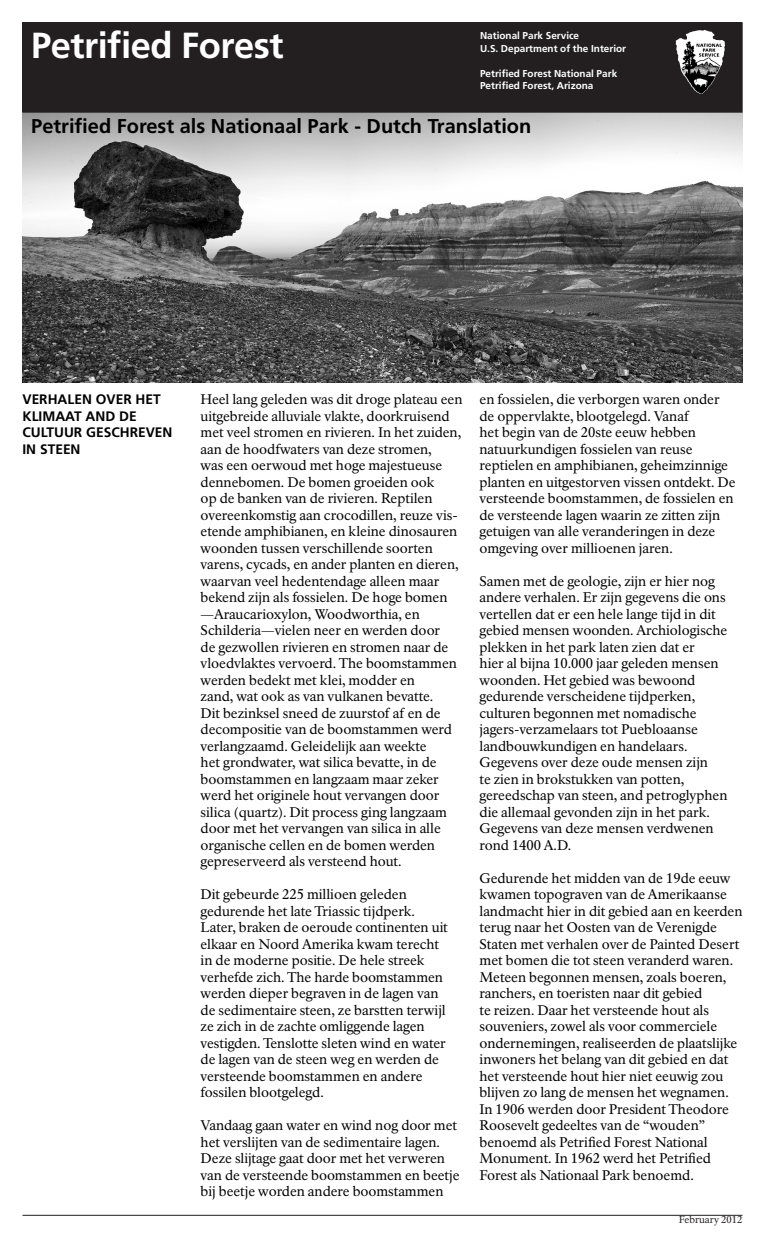
<style>
.page{position:relative;width:765px;height:1260px;background:#fff}
.page>*{position:absolute;margin:0;border:0;box-sizing:border-box;transform-origin:0 0}
.Blk__band-brief_site{font:700 36.25px "Frutiger";letter-spacing:-.015em;color:#fff}
.t1{font:700 20px "Frutiger";color:#000}
.t2{font:13.75px/16.5px "NPS Rawlinson OT";color:#000}
.t3{font:700 13.75px/16.5px "Frutiger";color:#000}
.Blk__band-DOI_NPS_fu{font:700 10px "Frutiger";color:#fff}
.t4{font:10px "NPS Rawlinson OT";color:#231f20}
</style>
<div class="page">
<img style="left:22px;top:112px;width:720px;height:270px">
<div style="left:23px;top:23px;width:719px;height:89px;background:#231f20"></div>
<div style="left:22px;top:22px;width:720px;height:90px;border:1px solid #231f20"></div>
<img style="left:676px;top:30px;width:34px;height:64px">
<hr style="left:22px;top:1215px;width:720px;height:1px;background:#231f20">
<p class="Blk__band-brief_site" style="left:31px;top:25px;width:254px">Petrified Forest</p>
<p class="Blk__band-DOI_NPS_fu" style="left:480px;top:30px;width:101px">National Park Service</p>
<p class="Blk__band-DOI_NPS_fu" style="left:480px;top:42px;width:148px">U.S. Department of the Interior</p>
<p class="Blk__band-DOI_NPS_fu" style="left:480px;top:67px;width:139px">Petrified Forest National Park</p>
<p class="Blk__band-DOI_NPS_fu" style="left:480px;top:80px;width:115px">Petrified Forest, Arizona</p>
<p class="t1" style="left:31px;top:114px;width:502px">Petrified Forest als Nationaal Park - Dutch Translation</p>
<p class="t3" style="left:22px;top:391px;width:151px">VERHALEN OVER HET<br>KLIMAAT AND DE<br>CULTUUR GESCHREVEN<br>IN STEEN</p>
<p class="t2" style="left:201px;top:391px;width:263px">Heel lang geleden was dit droge plateau een uitgebreide alluviale vlakte, doorkruisend met veel stromen en rivieren. In het zuiden, aan de hoodfwaters van deze stromen,<br>was een oerwoud met hoge majestueuse dennebomen. De bomen groeiden ook<br>op de banken van de rivieren. Reptilen overeenkomstig aan crocodillen, reuze vis&shy;etende amphibianen, en kleine dinosauren woonden tussen verschillende soorten varens, cycads, en ander planten en dieren, waarvan veel hedentendage alleen maar bekend zijn als fossielen. De hoge bomen —Araucarioxylon, Woodworthia, en Schilderia—vielen neer en werden door<br>de gezwollen rivieren en stromen naar de vloedvlaktes vervoerd. The boomstammen werden bedekt met klei, modder en<br>zand, wat ook as van vulkanen bevatte.<br>Dit bezinksel sneed de zuurstof af en de decompositie van de boomstammen werd verlangzaamd. Geleidelijk aan weekte<br>het grondwater, wat silica bevatte, in de boomstammen en langzaam maar zeker werd het originele hout vervangen door silica (quartz). Dit process ging langzaam door met het vervangen van silica in alle organische cellen en de bomen werden gepreserveerd als versteend hout.</p>
<p class="t2" style="left:201px;top:886px;width:249px">Dit gebeurde 225 millioen geleden gedurende het late Triassic tijdperk.<br>Later, braken de oeroude continenten uit elkaar en Noord Amerika kwam terecht in de moderne positie. De hele streek verhefde zich. The harde boomstammen werden dieper begraven in de lagen van de sedimentaire steen, ze barstten terwijl ze zich in de zachte omliggende lagen vestigden. Tenslotte sleten wind en water de lagen van de steen weg en werden de versteende boomstammen en andere fossilen blootgelegd.</p>
<p class="t2" style="left:201px;top:1117px;width:260px">Vandaag gaan water en wind nog door met het verslijten van de sedimentaire lagen.<br>Deze slijtage gaat door met het verweren van de versteende boomstammen en beetje bij beetje worden andere boomstammen</p>
<p class="t2" style="left:480px;top:391px;width:258px">en fossielen, die verborgen waren onder de oppervlakte, blootgelegd. Vanaf<br>het begin van de 20ste eeuw hebben natuurkundigen fossielen van reuse reptielen en amphibianen, geheimzinnige planten en uitgestorven vissen ontdekt. De versteende boomstammen, de fossielen en de versteende lagen waarin ze zitten zijn getuigen van alle veranderingen in deze omgeving over millioenen jaren.</p>
<p class="t2" style="left:480px;top:573px;width:249px">Samen met de geologie, zijn er hier nog andere verhalen. Er zijn gegevens die ons vertellen dat er een hele lange tijd in dit gebied mensen woonden. Archiologische plekken in het park laten zien dat er<br>hier al bijna 10.000 jaar geleden mensen woonden. Het gebied was bewoond gedurende verscheidene tijdperken, culturen begonnen met nomadische jagers-verzamelaars tot Puebloaanse landbouwkundigen en handelaars.<br>Gegevens over deze oude mensen zijn<br>te zien in brokstukken van potten, gereedschap van steen, and petroglyphen die allemaal gevonden zijn in het park.<br>Gegevens van deze mensen verdwenen rond 1400 A.D.</p>
<p class="t2" style="left:480px;top:870px;width:253px">Gedurende het midden van de 19de eeuw kwamen topograven van de Amerikaanse</p>
<p class="t2" style="left:480px;top:903px;width:264px">landmacht hier in dit gebied aan en keerden terug naar het Oosten van de Verenigde Staten met verhalen over de Painted Desert met bomen die tot steen veranderd waren.<br>Meteen begonnen mensen, zoals boeren, ranchers, en toeristen naar dit gebied<br>te reizen. Daar het versteende hout als souveniers, zowel als voor commerciele ondernemingen, realiseerden de plaatslijke inwoners het belang van dit gebied en dat het versteende hout hier niet eeuwig zou blijven zo lang de mensen het wegnamen.<br>In 1906 werden door President Theodore Roosevelt gedeeltes van de “wouden” benoemd als Petrified Forest National Monument. In 1962 werd het Petrified Forest als Nationaal Park benoemd.</p>
<p class="t4" style="left:679px;top:1213px;width:65px">February 2012</p>
</div>
